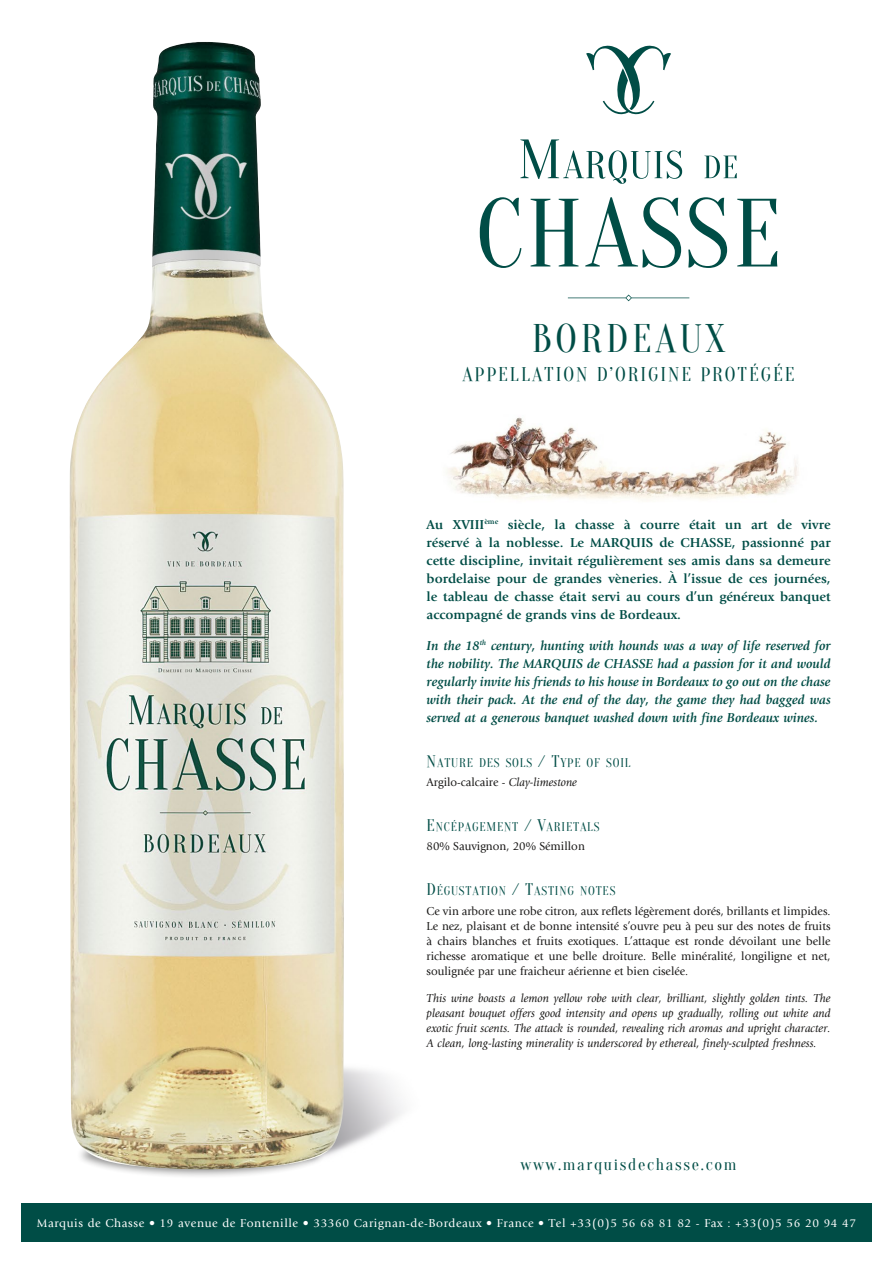
<style>
.page{position:relative;width:893px;height:1263px;background:#fff}
.page>*{position:absolute;margin:0;border:0;box-sizing:border-box;transform-origin:0 0}
.t1{font:39px "Oranienbaum";letter-spacing:.1em;color:#004d46}
.t2{font:19.5px "Oranienbaum";letter-spacing:.1em;color:#004d46}
.t3{font:16.5px "Oranienbaum";letter-spacing:.1em;color:#004d46}
.t4{font:700 13.5px/18px "Giovanni Std";color:#004d46;text-align:justify}
.t5{font:italic 700 13.5px/18px "Giovanni Std";color:#004d46;text-align:justify}
.t6{font:12.3px "Oranienbaum";letter-spacing:.065em;color:#004d46}
.t7{font:12px/15px "Giovanni Std";color:#181716;text-align:justify}
.t8{font:italic 12px/15px "Giovanni Std";color:#181716;text-align:justify}
.t9{font:12px "Giovanni";letter-spacing:.05em;color:#fff}
.s1{font-size:16.5px}
.s2{font-style:italic}
</style>
<div class="page">
<div style="left:21px;top:1203px;width:851px;height:39px;background:#004d46"></div>
<svg style="left:586px;top:46px;width:85px;height:68px"></svg>
<svg style="left:520px;top:139px;width:162px;height:45px"></svg>
<svg style="left:704px;top:156px;width:33px;height:22px"></svg>
<svg style="left:480px;top:197px;width:41px;height:71px"></svg>
<svg style="left:531px;top:199px;width:47px;height:67px"></svg>
<svg style="left:585px;top:197px;width:96px;height:71px"></svg>
<svg style="left:688px;top:197px;width:39px;height:71px"></svg>
<svg style="left:737px;top:199px;width:40px;height:67px"></svg>
<svg style="left:568px;top:295px;width:121px;height:6px"></svg>
<img style="left:69px;top:42px;width:276px;height:1129px">
<img style="left:447px;top:417px;width:351px;height:83px">
<h1 class="t1" style="left:532px;top:317px;width:195px">BORDEAUX</h1>
<h2 class="t2" style="left:462px;top:364px;width:334px">APPELLATION D’ORIGINE PROTÉGÉE</h2>
<p class="t4" style="left:427px;top:516px;width:405px">Au XVIII<sup>ème</sup> siècle, la chasse à courre était un art de vivre réservé à la noblesse. Le MARQUIS de CHASSE, passionné par cette discipline, invitait régulièrement ses amis dans sa demeure bordelaise pour de grandes vèneries. À l’issue de ces journées, le tableau de chasse était servi au cours d’un généreux banquet accompagné de grands vins de Bordeaux.</p>
<p class="t5" style="left:427px;top:637px;width:405px">In the 18<sup>th</sup> century, hunting with hounds was a way of life reserved for the nobility. The MARQUIS de CHASSE had a passion for it and would regularly invite his friends to his house in Bordeaux to go out on the chase with their pack. At the end of the day, the game they had bagged was served at a generous banquet washed down with fine Bordeaux wines.</p>
<p class="t6" style="left:427px;top:756px;width:206px"><span class="s1">N</span>ATURE DES SOLS <span class="s1">/ T</span>YPE OF SOIL</p>
<p class="t7" style="left:427px;top:775px;width:152px">Argilo-calcaire - <span class="s2">Clay-limestone</span></p>
<p class="t6" style="left:427px;top:820px;width:175px"><span class="s1">E</span>NCÉPAGEMENT <span class="s1">/ V</span>ARIETALS</p>
<p class="t7" style="left:427px;top:839px;width:160px">80% Sauvignon, 20% Sémillon</p>
<p class="t6" style="left:427px;top:884px;width:190px"><span class="s1">D</span>ÉGUSTATION <span class="s1">/ T</span>ASTING NOTES</p>
<p class="t7" style="left:427px;top:903px;width:405px">Ce vin arbore une robe citron, aux reflets légèrement dorés, brillants et limpides.<br>Le nez, plaisant et de bonne intensité s’ouvre peu à peu sur des notes de fruits à chairs blanches et fruits exotiques. L’attaque est ronde dévoilant une belle richesse aromatique et une belle droiture. Belle minéralité, longiligne et net, soulignée par une fraicheur aérienne et bien ciselée.</p>
<p class="t8" style="left:427px;top:991px;width:405px">This wine boasts a lemon yellow robe with clear, brilliant, slightly golden tints. The pleasant bouquet offers good intensity and opens up gradually, rolling out white and exotic fruit scents. The attack is rounded, revealing rich aromas and upright character.<br>A clean, long-lasting minerality is underscored by ethereal, finely-sculpted freshness.</p>
<h3 class="t3" style="left:521px;top:1155px;width:217px">WWW.MARQUISDECHASSE.COM</h3>
<p class="t9" style="left:37px;top:1216px;width:821px">Marquis de Chasse • 19 avenue de Fontenille • 33360 Carignan-de-Bordeaux • France • Tel +33(0)5 56 68 81 82 - Fax : +33(0)5 56 20 94 47</p>
</div>
